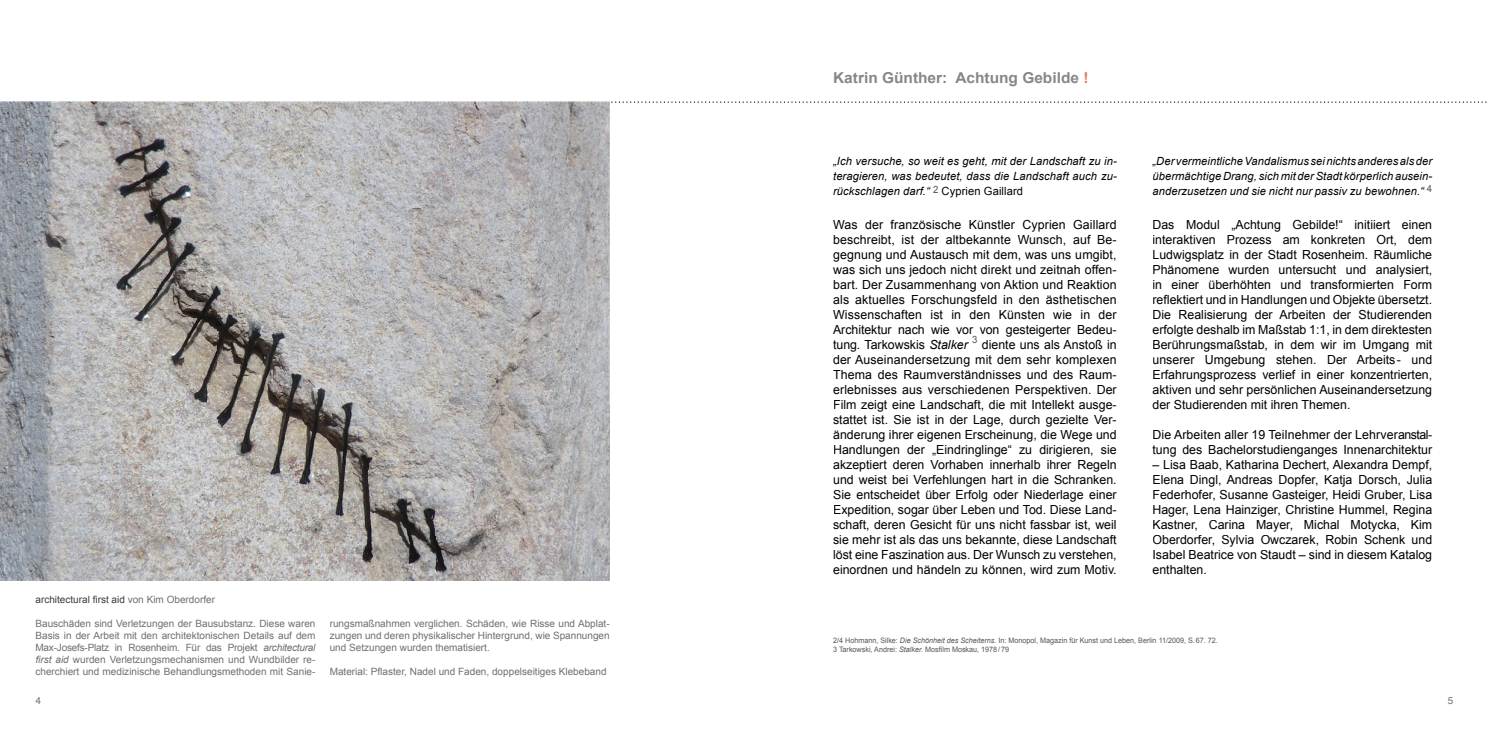
<style>
.page{position:relative;width:1489px;height:745px;background:#fff}
.page>*{position:absolute;margin:0;border:0;box-sizing:border-box;transform-origin:0 0}
.t1{font:700 15px "Arial";color:#878786}
.t2{font:12.5px/15px "Arial";color:#000;text-align:justify}
.t3{font:italic 11.25px/15px "Arial";letter-spacing:.01em;color:#000;text-align:justify}
.t4{font:10px/12px "Arial";color:#6f6f6e;text-align:justify}
.t5{font:10px "Arial";color:#3b3b3a}
.t6{font:10px "Helvetica";color:#6f6f6e}
.t7{font:10px "Arial";color:#565656;scale:.96 1}
.t8{font:7.5px/9px "Arial";color:#565656;scale:.96 1}
.s1{color:#6f6f6e}
.s2{font-style:italic}
.s3{color:#e17e62}
.s4{font-style:normal}
</style>
<div class="page">
<svg style="left:611px;top:101px;width:876px;height:2px"></svg>
<img style="left:0;top:101px;width:609px;height:478px">
<img style="left:517px;top:101px;width:92px;height:2px">
<p class="t5" style="left:35px;top:592px;width:181px">architectural first aid <span class="s1">von Kim Oberdorfer</span></p>
<p class="t4" style="left:35px;top:617px;width:281px">Bauschäden sind Verletzungen der Bausubstanz. Diese waren Basis in der Arbeit mit den architektonischen Details auf dem Max-Josefs-Platz in Rosenheim. Für das Projekt <span class="s2">architectural first aid</span> wurden Verletzungsmechanismen und Wundbilder re&shy;cherchiert und medizinische Behandlungsmethoden mit Sanie-</p>
<p class="t4" style="left:330px;top:617px;width:281px">rungsmaßnahmen verglichen. Schäden, wie Risse und Abplat&shy;zungen und deren physikalischer Hintergrund, wie Spannungen und Setzungen wurden thematisiert.</p>
<p class="t4" style="left:330px;top:665px;width:278px">Material: Pflaster, Nadel und Faden, doppelseitiges Klebeband</p>
<p class="t1" style="left:833px;top:68px;width:257px">Katrin Günther: Achtung Gebilde <span class="s3">!</span></p>
<p class="t3" style="left:833px;top:154px;width:285px">„Ich versuche, so weit es geht, mit der Landschaft zu in&shy;teragieren, was bedeutet, dass die Landschaft auch zu&shy;rückschlagen darf.“ <sup>2</sup> <span class="s4">Cyprien Gaillard</span></p>
<p class="t2" style="left:833px;top:217px;width:285px">Was der französische Künstler Cyprien Gaillard beschreibt, ist der altbekannte Wunsch, auf Be&shy;gegnung und Austausch mit dem, was uns umgibt, was sich uns jedoch nicht direkt und zeitnah offen&shy;bart. Der Zusammenhang von Aktion und Reaktion als aktuelles Forschungsfeld in den ästhetischen Wissenschaften ist in den Künsten wie in der Architektur nach wie vor von gesteigerter Bedeu&shy;tung. Tarkowskis <span class="s2">Stalker</span></p>
<p class="t7" style="left:972px;top:332px;width:7px">3</p>
<p class="t2" style="left:833px;top:337px;width:285px;text-indent:149px">diente uns als Anstoß in der Auseinandersetzung mit dem sehr komplexen Thema des Raumverständnisses und des Raum&shy;erlebnisses aus verschiedenen Perspektiven. Der Film zeigt eine Landschaft, die mit Intellekt ausge&shy;stattet ist. Sie ist in der Lage, durch gezielte Ver&shy;änderung ihrer eigenen Erscheinung, die Wege und Handlungen der „Eindringlinge“ zu dirigieren, sie akzeptiert deren Vorhaben innerhalb ihrer Regeln und weist bei Verfehlungen hart in die Schranken.<br>Sie entscheidet über Erfolg oder Niederlage einer Expedition, sogar über Leben und Tod. Diese Land&shy;schaft, deren Gesicht für uns nicht fassbar ist, weil sie mehr ist als das uns bekannte, diese Landschaft löst eine Faszination aus. Der Wunsch zu verstehen, einordnen und händeln zu können, wird zum Motiv.</p>
<p class="t3" style="left:1152px;top:153px;width:281px">„Der vermeintliche Vandalismus sei nichts anderes als der übermächtige Drang, sich mit der Stadt körperlich ausein&shy;anderzusetzen und sie nicht nur passiv zu bewohnen.“ <sup>4</sup></p>
<p class="t2" style="left:1152px;top:217px;width:281px">Das Modul „Achtung Gebilde!“ initiiert einen interaktiven Prozess am konkreten Ort, dem Ludwigsplatz in der Stadt Rosenheim. Räumliche Phänomene wurden untersucht und analysiert, in einer überhöhten und transformierten Form reflektiert und in Handlungen und Objekte übersetzt.<br>Die Realisierung der Arbeiten der Studierenden erfolgte deshalb im Maßstab 1:1, in dem direktesten Berührungsmaßstab, in dem wir im Umgang mit unserer Umgebung stehen. Der Arbeits - und Erfahrungsprozess verlief in einer konzentrierten, aktiven und sehr persönlichen Auseinandersetzung der Studierenden mit ihren Themen.</p>
<p class="t2" style="left:1152px;top:427px;width:281px">Die Arbeiten aller 19 Teilnehmer der Lehrveranstal&shy;tung des Bachelorstudienganges Innenarchitektur</p>
<p class="t2" style="left:1152px;top:457px;width:281px">– Lisa Baab, Katharina Dechert, Alexandra Dempf, Elena Dingl, Andreas Dopfer, Katja Dorsch, Julia Federhofer, Susanne Gasteiger, Heidi Gruber, Lisa Hager, Lena Hainziger, Christine Hummel, Regina Kastner, Carina Mayer, Michal Motycka, Kim Oberdorfer, Sylvia Owczarek, Robin Schenk und Isabel Beatrice von Staudt – sind in diesem Katalog enthalten.</p>
<p class="t8" style="left:833px;top:635px;width:402px">2/4 Hohmann, Silke: <span class="s2">Die Schönheit des Scheiterns.</span> In: Monopol, Magazin für Kunst und Leben, Berlin 11/2009, S. 67. 72.<br>3 Tarkowski, Andrei: <span class="s2">Stalker.</span> Mosfilm Moskau, 1978 / 79</p>
<p class="t6" style="left:35px;top:692px;width:7px">4</p>
<p class="t6" style="left:1447px;top:692px;width:7px">5</p>
</div>
